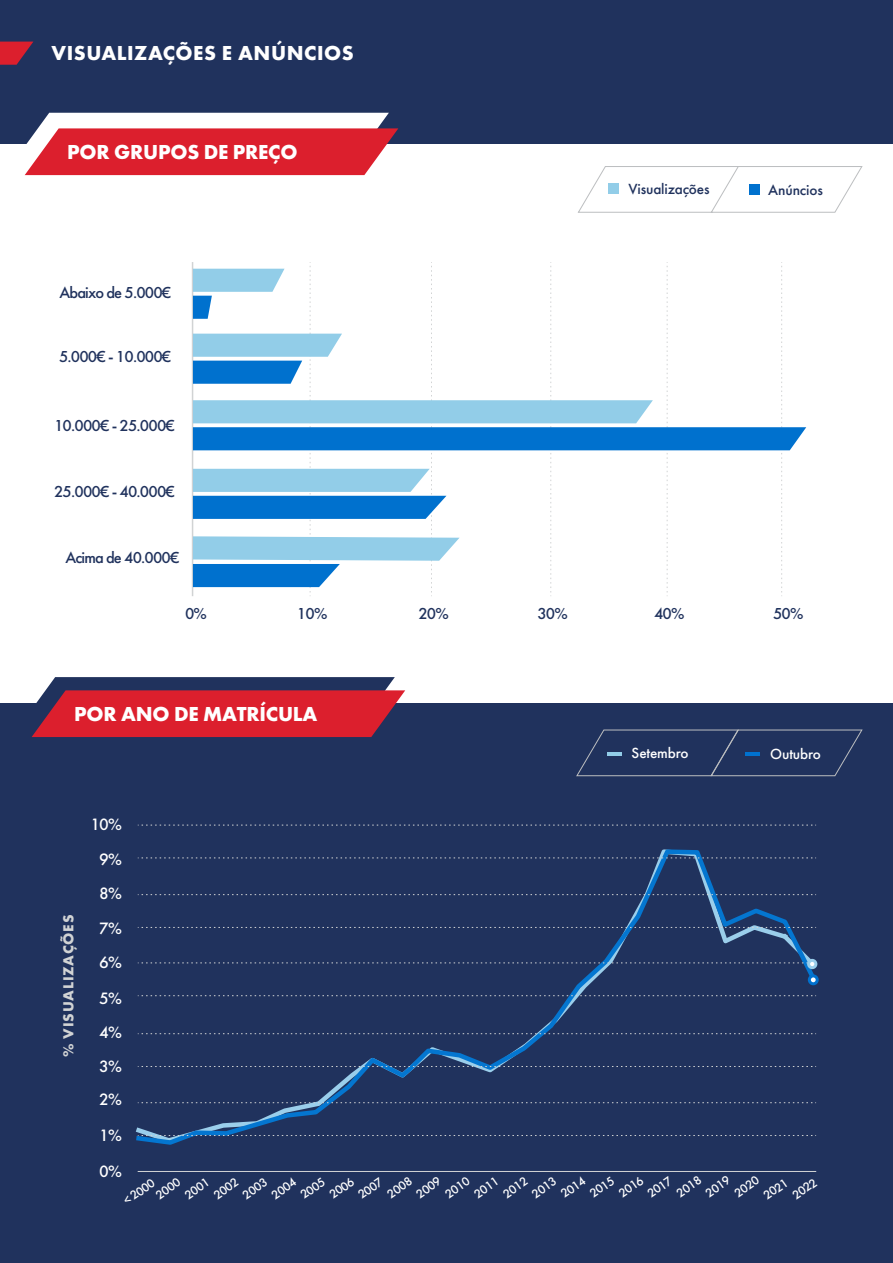
<style>
.page{position:relative;width:893px;height:1263px;background:#fff}
.page>*{position:absolute;margin:0;border:0;box-sizing:border-box;transform-origin:0 0}
.t1{font:700 21px "Futura PT";letter-spacing:-.01em;color:#fff}
.t2{font:700 21px "Futura PT";letter-spacing:.025em;color:#fff}
.t3{font:500 17.1px/34.3px "Futura PT";color:#fff;text-align:justify}
.t4{font:500 16.5px "Futura PT";letter-spacing:-.05em;color:#20325d}
.t5{font:500 15.3px "Futura PT";letter-spacing:-.01em;color:#20325d}
.t6{font:500 15.3px "Futura PT";letter-spacing:-.01em;color:#fff}
.t7{font:700 15.15px "Futura PT";letter-spacing:.05em;color:#d1d3d4}
.t8{font:500 12.75px/14.4px "Futura PT";color:#fff}
</style>
<div class="page">
<div style="left:0;top:703px;width:893px;height:560px;background:#20325d"></div>
<svg style="left:135px;top:849px;width:683px;height:296px"></svg>
<div style="left:0;top:0;width:893px;height:144px;background:#20325d"></div>
<svg style="left:0;top:42px;width:33px;height:23px"></svg>
<hr style="left:192px;top:262px;width:1px;height:334px;background:#d1d3d4">
<svg style="left:193px;top:262px;width:613px;height:334px"></svg>
<svg style="left:31px;top:677px;width:374px;height:60px;background:#ab2a3f"></svg>
<svg style="left:25px;top:113px;width:373px;height:62px;background:#e05f6a"></svg>
<svg style="left:578px;top:166px;width:285px;height:47px"></svg>
<div style="left:749px;top:184px;width:10px;height:11px;background:#0071ce"></div>
<div style="left:608px;top:183px;width:11px;height:11px;background:#92cde8"></div>
<svg style="left:576px;top:729px;width:287px;height:48px"></svg>
<hr style="left:607px;top:752px;width:14px;height:4px;background:#92cde8">
<hr style="left:745px;top:752px;width:14px;height:4px;background:#0071ce">
<hr style="left:138px;top:1171px;width:678px;height:1px;background:#d1d3d4">
<svg style="left:138px;top:1135px;width:678px;height:1px"></svg>
<svg style="left:138px;top:1102px;width:678px;height:1px"></svg>
<svg style="left:138px;top:1066px;width:678px;height:1px"></svg>
<svg style="left:138px;top:1033px;width:678px;height:1px"></svg>
<svg style="left:138px;top:995px;width:678px;height:1px"></svg>
<svg style="left:138px;top:927px;width:680px;height:44px"></svg>
<svg style="left:138px;top:894px;width:678px;height:1px"></svg>
<svg style="left:138px;top:857px;width:678px;height:1px"></svg>
<svg style="left:138px;top:825px;width:678px;height:1px"></svg>
<div style="left:809px;top:960px;width:7px;height:8px;background:#fff;border-radius:50%"></div>
<div style="left:807px;top:959px;width:10px;height:10px;border:3px solid #9aceeb;border-radius:50%"></div>
<div style="left:809px;top:976px;width:8px;height:8px;background:#fff;border-radius:50%"></div>
<div style="left:808px;top:974px;width:11px;height:11px;border:3px solid #0071ce;border-radius:50%"></div>
<h1 class="t2" style="left:52px;top:39px;width:304px">VISUALIZAÇÕES E ANÚNCIOS</h1>
<h1 class="t1" style="left:67px;top:138px;width:232px">POR GRUPOS DE PREÇO</h1>
<p class="t4" style="left:59px;top:282px;width:113px">Abaixo de 5.000€</p>
<p class="t4" style="left:59px;top:346px;width:114px">5.000€ - 10.000€</p>
<p class="t4" style="left:54px;top:415px;width:122px">10.000€ - 25.000€</p>
<p class="t4" style="left:54px;top:482px;width:122px">25.000€ - 40.000€</p>
<p class="t4" style="left:65px;top:548px;width:116px">Acima de 40.000€</p>
<p class="t5" style="left:629px;top:180px;width:83px">Visualizações</p>
<p class="t5" style="left:768px;top:181px;width:56px">Anúncios</p>
<p class="t4" style="left:185px;top:603px;width:23px">0%</p>
<p class="t4" style="left:297px;top:603px;width:32px">10%</p>
<p class="t4" style="left:418px;top:603px;width:32px">20%</p>
<p class="t4" style="left:537px;top:603px;width:32px">30%</p>
<p class="t4" style="left:654px;top:603px;width:32px">40%</p>
<p class="t4" style="left:773px;top:603px;width:32px">50%</p>
<h1 class="t1" style="left:74px;top:700px;width:245px">POR ANO DE MATRÍCULA</h1>
<h2 class="t3" style="left:90px;top:807px;width:33px">10%</h2>
<p class="t6" style="left:632px;top:744px;width:58px">Setembro</p>
<p class="t6" style="left:770px;top:744px;width:52px">Outubro</p>
<p class="t7" style="left:59px;top:1057px;width:144px;rotate:-90deg">% VISUALIZAÇÕES</p>
<h2 class="t3" style="left:99px;top:842px;width:24px">9% 8% 7% 6% 5% 4% 3% 2%</h2>
<h2 class="t3" style="left:99px;top:1118px;width:24px;line-height:35.4px">1%<br>0%</h2>
<p class="t8" style="left:145px;top:1179px;width:29px;text-indent:-29px;rotate:-35deg">&lt; 2000<br>2000</p>
<p class="t8" style="left:182px;top:1190px;width:29px;rotate:-35deg">2001</p>
<p class="t8" style="left:211px;top:1190px;width:29px;rotate:-35deg">2002</p>
<p class="t8" style="left:240px;top:1190px;width:29px;rotate:-35deg">2003</p>
<p class="t8" style="left:269px;top:1190px;width:29px;rotate:-35deg">2004</p>
<p class="t8" style="left:298px;top:1190px;width:29px;rotate:-35deg">2005</p>
<p class="t8" style="left:326px;top:1190px;width:29px;rotate:-35deg">2006</p>
<p class="t8" style="left:355px;top:1190px;width:29px;rotate:-35deg">2007</p>
<p class="t8" style="left:384px;top:1190px;width:29px;rotate:-35deg">2008</p>
<p class="t8" style="left:413px;top:1189px;width:29px;rotate:-35deg">2009</p>
<p class="t8" style="left:442px;top:1189px;width:29px;rotate:-35deg">2010</p>
<p class="t8" style="left:471px;top:1189px;width:29px;rotate:-35deg">2011</p>
<p class="t8" style="left:500px;top:1189px;width:29px;rotate:-35deg">2012</p>
<p class="t8" style="left:529px;top:1189px;width:29px;rotate:-35deg">2013</p>
<p class="t8" style="left:558px;top:1189px;width:29px;rotate:-35deg">2014</p>
<p class="t8" style="left:587px;top:1189px;width:29px;rotate:-35deg">2015</p>
<p class="t8" style="left:616px;top:1189px;width:29px;rotate:-35deg">2016</p>
<p class="t8" style="left:645px;top:1189px;width:29px;rotate:-35deg">2017</p>
<p class="t8" style="left:674px;top:1188px;width:29px;rotate:-35deg">2018</p>
<p class="t8" style="left:703px;top:1188px;width:29px;rotate:-35deg">2019</p>
<p class="t8" style="left:731px;top:1188px;width:29px;rotate:-35deg">2020</p>
<p class="t8" style="left:779px;top:1176px;width:29px;line-height:16.5px;text-indent:-24px;rotate:-35deg">2021<br>2022</p>
</div>
